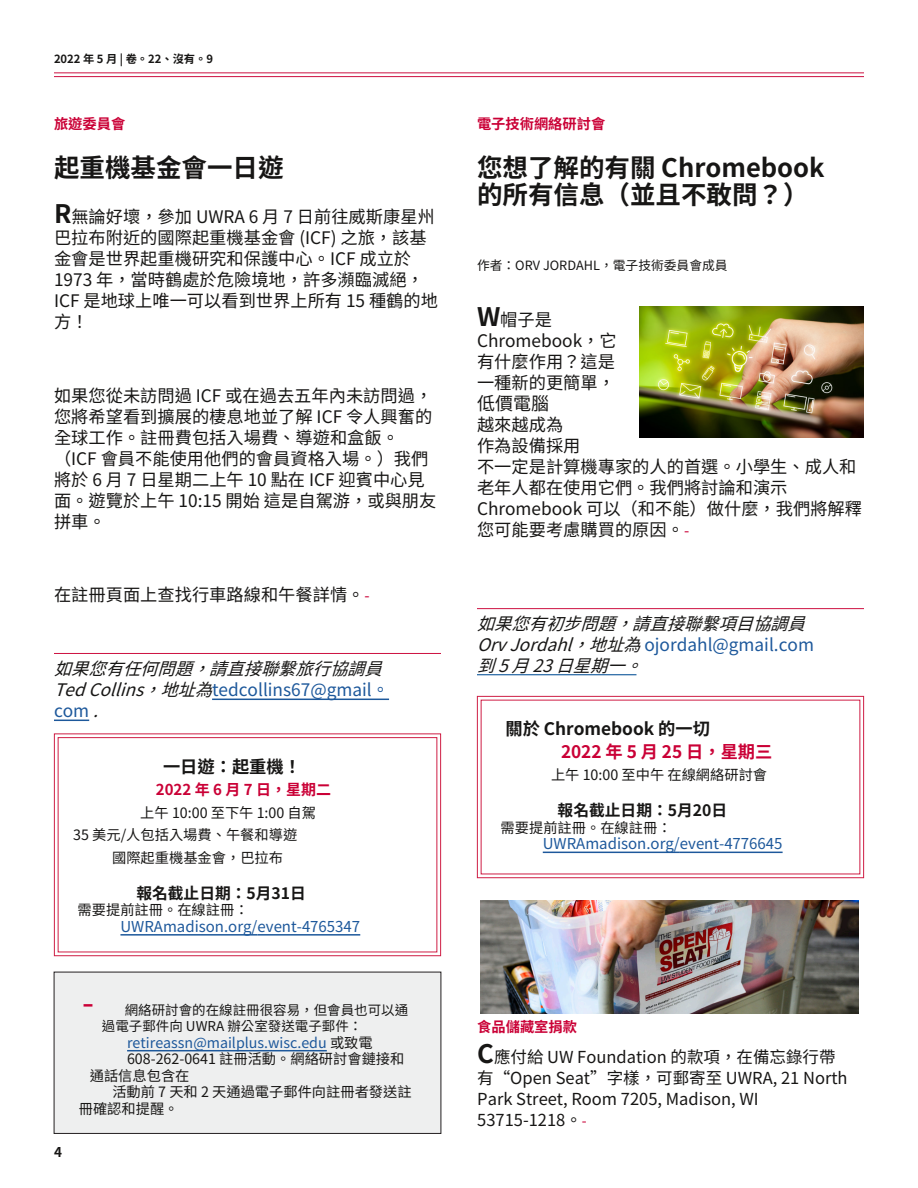
<style>
.page{position:relative;width:918px;height:1188px;background:#fff}
.page>*{position:absolute;margin:0;border:0;box-sizing:border-box;transform-origin:0 0}
.t1{font:34.5px "Noto Sans CJ Ktc";color:#ca0036}
.t2{font:700 25.5px/27px "Noto Sans CJ Ktc";color:#171615}
.t3{font:18px "Noto Sans CJ Ktc";color:#171615}
.t4{font:17.25px/21px "Noto Sans CJ Ktc";color:#171615}
.t5{font:italic 17.25px/21px "Noto Sans CJ Ktc";color:#171615}
.t6{font:17.25px/21px "Noto Sans CJ Ktc";color:#1d589b}
.t7{font:700 17.25px "Noto Sans CJ Ktc";color:#171615}
.t8{font:700 17.25px "Noto Sans CJ Ktc";color:#ca0036}
.t9{font:16.5px/21px "Noto Sans CJ Ktc";color:#171615}
.t10{font:700 15.75px "Noto Sans CJ Ktc";color:#171615}
.t11{font:15px "Noto Sans CJ Ktc";color:#1d589b}
.t12{font:700 15px "Noto Sans CJ Ktc";color:#ca0036}
.t13{font:14.25px "Noto Sans CJ Ktc";color:#171615}
.t14{font:14.25px "Noto Sans CJ Ktc";color:#1d589b}
.t15{font:700 14.25px "Noto Sans CJ Ktc";color:#ca0036}
.t16{font:13.5px/16.5px "Noto Sans CJ Ktc";color:#171615}
.t17{font:700 13.5px "Noto Sans CJ Ktc";color:#171615}
.t18{font:12.75px "Noto Sans CJ Ktc";color:#171615}
.t19{font:700 11.25px "Noto Sans CJ Ktc";color:#171615}
.s1{font-weight:700;font-size:25.5px}
.s2{font-size:15px;color:#ca0036}
.s3{font-style:normal;color:#1d589b}
.s4{font-style:italic;color:#171615}
.s5{color:#171615}
.s6{font-size:14.25px;color:#ca0036}
</style>
<div class="page">
<hr style="left:54px;top:72px;width:810px;height:1px;background:#cd1141">
<hr style="left:54px;top:76px;width:810px;height:1px;background:#cd1141">
<div style="left:54px;top:972px;width:387px;height:162px;background:#eeefef"></div>
<hr style="left:477px;top:608px;width:387px;height:1px;background:#cd1141">
<hr style="left:477px;top:674px;width:159px;height:1px;background:#175d9e">
<img style="left:480px;top:900px;width:379px;height:114px">
<svg style="left:54px;top:733px;width:387px;height:223px"></svg>
<div style="left:58px;top:737px;width:379px;height:215px;border:1px solid #cf1e45"></div>
<img style="left:639px;top:306px;width:225px;height:131px">
<svg style="left:477px;top:696px;width:387px;height:182px"></svg>
<hr style="left:54px;top:653px;width:387px;height:1px;background:#cd1141">
<hr style="left:212px;top:699px;width:177px;height:1px;background:#1d589b">
<hr style="left:54px;top:720px;width:35px;height:1px;background:#1d589b">
<hr style="left:543px;top:852px;width:137px;height:1px;background:#1d589b">
<hr style="left:680px;top:852px;width:103px;height:1px;background:#1d589b">
<hr style="left:120px;top:934px;width:138px;height:2px;background:#1d589b">
<hr style="left:258px;top:934px;width:102px;height:2px;background:#1d589b">
<hr style="left:127px;top:1050px;width:200px;height:1px;background:#1d589b">
<p class="t19" style="left:54px;top:50px;width:161px">2022 年 5 ⽉ | 卷。22、沒有。9</p>
<p class="t15" style="left:54px;top:112px;width:73px">旅遊委員會</p>
<p class="t15" style="left:477px;top:112px;width:130px">電⼦技術網絡研討會</p>
<h2 class="t2" style="left:54px;top:152px;width:231px">起重機基⾦會⼀⽇遊</h2>
<h2 class="t2" style="left:477px;top:152px;width:349px">您想了解的有關 Chromebook的所有信息（並且不敢問？）</h2>
<p class="t4" style="left:54px;top:205px;width:386px"><span class="s1">R</span>無論好壞，參加 UWRA 6 ⽉ 7 ⽇前往威斯康星州巴拉布附近的國際起重機基⾦會 (ICF) 之旅，該基⾦會是世界起重機研究和保護中⼼。ICF 成⽴於<br>1973 年，當時鶴處於危險境地，許多瀕臨滅絕，<br>ICF 是地球上唯⼀可以看到世界上所有 15 種鶴的地⽅！</p>
<p class="t18" style="left:477px;top:255px;width:252px">作者：ORV JORDAHL，電⼦技術委員會成員</p>
<p class="t4" style="left:477px;top:307px;width:141px"><span class="s1">W</span>帽⼦是<br>Chromebook，它有什麼作⽤？這是⼀種新的更簡單，</p>
<p class="t3" style="left:477px;top:389px;width:73px">低價電腦</p>
<p class="t4" style="left:477px;top:412px;width:387px">越來越成為<br>作為設備採⽤<br>不⼀定是計算機專家的⼈的⾸選。⼩學⽣、成⼈和⽼年⼈都在使⽤它們。我們將討論和演⽰<br>Chromebook 可以（和不能）做什麼，我們將解釋您可能要考慮購買的原因。<span class="s2">-</span></p>
<p class="t4" style="left:54px;top:384px;width:384px">如果您從未訪問過 ICF 或在過去五年內未訪問過，您將希望看到擴展的棲息地並了解 ICF 令⼈興奮的全球⼯作。註冊費包括⼊場費、導遊和盒飯。（ICF 會員不能使⽤他們的會員資格⼊場。）我們將於 6 ⽉ 7 ⽇星期⼆上午 10 點在 ICF 迎賓中⼼⾒ ⾯。遊覽於上午 10:15 開始 這是⾃駕游，或與朋友拼⾞。</p>
<p class="t4" style="left:54px;top:583px;width:317px">在註冊⾴⾯上查找⾏⾞路線和午餐詳情。<span class="s2">-</span></p>
<p class="t5" style="left:477px;top:612px;width:338px">如果您有初步問題，請直接聯繫項⽬協調員<br>OrvJordahl，地址為<span class="s3">ojordahl@gmail.com</span></p>
<p class="t5" style="left:54px;top:657px;width:337px">如果您有任何問題，請直接聯繫旅⾏協調員</p>
<p class="t5" style="left:477px;top:654px;width:174px">到 5⽉ 23⽇星期⼀。</p>
<p class="t6" style="left:54px;top:678px;width:337px"><span class="s4">TedCollins，地址為</span>tedcollins67@gmail。com <span class="s4">.</span></p>
<p class="t7" style="left:505px;top:715px;width:206px">關於 Chromebook 的⼀切</p>
<p class="t8" style="left:561px;top:738px;width:213px">2022 年 5 ⽉ 25 ⽇，星期三</p>
<p class="t7" style="left:163px;top:753px;width:139px">⼀⽇遊：起重機！</p>
<p class="t12" style="left:156px;top:778px;width:177px">2022 年 6 ⽉ 7 ⽇，星期⼆</p>
<p class="t13" style="left:551px;top:764px;width:218px">上午 10:00 ⾄中午 在線網絡研討會</p>
<p class="t13" style="left:140px;top:801px;width:177px">上午 10:00 ⾄下午 1:00 ⾃駕</p>
<p class="t13" style="left:73px;top:824px;width:226px">35 美元/⼈包括⼊場費、午餐和導遊</p>
<p class="t13" style="left:112px;top:846px;width:172px">國際起重機基⾦會，巴拉布</p>
<p class="t10" style="left:136px;top:881px;width:171px">報名截⽌⽇期：5⽉31⽇</p>
<p class="t11" style="left:120px;top:914px;width:241px">UWRAmadison.org/event-4765347</p>
<p class="t13" style="left:78px;top:899px;width:172px">需要提前註冊。在線註冊：</p>
<p class="t17" style="left:54px;top:1141px;width:9px">4</p>
<h1 class="t1" style="left:82px;top:975px;width:13px">-</h1>
<p class="t16" style="left:102px;top:1001px;width:308px;text-indent:23px">網絡研討會的在線註冊很容易，但會員也可以通過電⼦郵件向 UWRA 辦公室發送電⼦郵件：</p>
<p class="t14" style="left:127px;top:1031px;width:247px">retireassn@mailplus.wisc.edu <span class="s5">或致電</span></p>
<p class="t13" style="left:127px;top:1048px;width:279px">608-262-0641 註冊活動。網絡研討會鏈接和</p>
<p class="t13" style="left:90px;top:1064px;width:101px">通話信息包含在</p>
<p class="t13" style="left:112px;top:1081px;width:301px">活動前 7 天和 2 天通過電⼦郵件向註冊者發送註</p>
<p class="t13" style="left:79px;top:1097px;width:101px">冊確認和提醒。</p>
<p class="t10" style="left:558px;top:798px;width:171px">報名截⽌⽇期：5⽉20⽇</p>
<p class="t11" style="left:543px;top:832px;width:241px">UWRAmadison.org/event-4776645</p>
<p class="t13" style="left:501px;top:816px;width:172px">需要提前註冊。在線註冊：</p>
<p class="t15" style="left:477px;top:1015px;width:101px">⾷品儲藏室捐款</p>
<p class="t9" style="left:477px;top:1046px;width:372px"><span class="s1">C</span>應付給 UW Foundation 的款項，在備忘錄⾏帶有“Open Seat”字樣，可郵寄⾄ UWRA, 21 North<br>Park Street, Room 7205, Madison, WI<br>53715-1218。<span class="s6">-</span></p>
</div>
